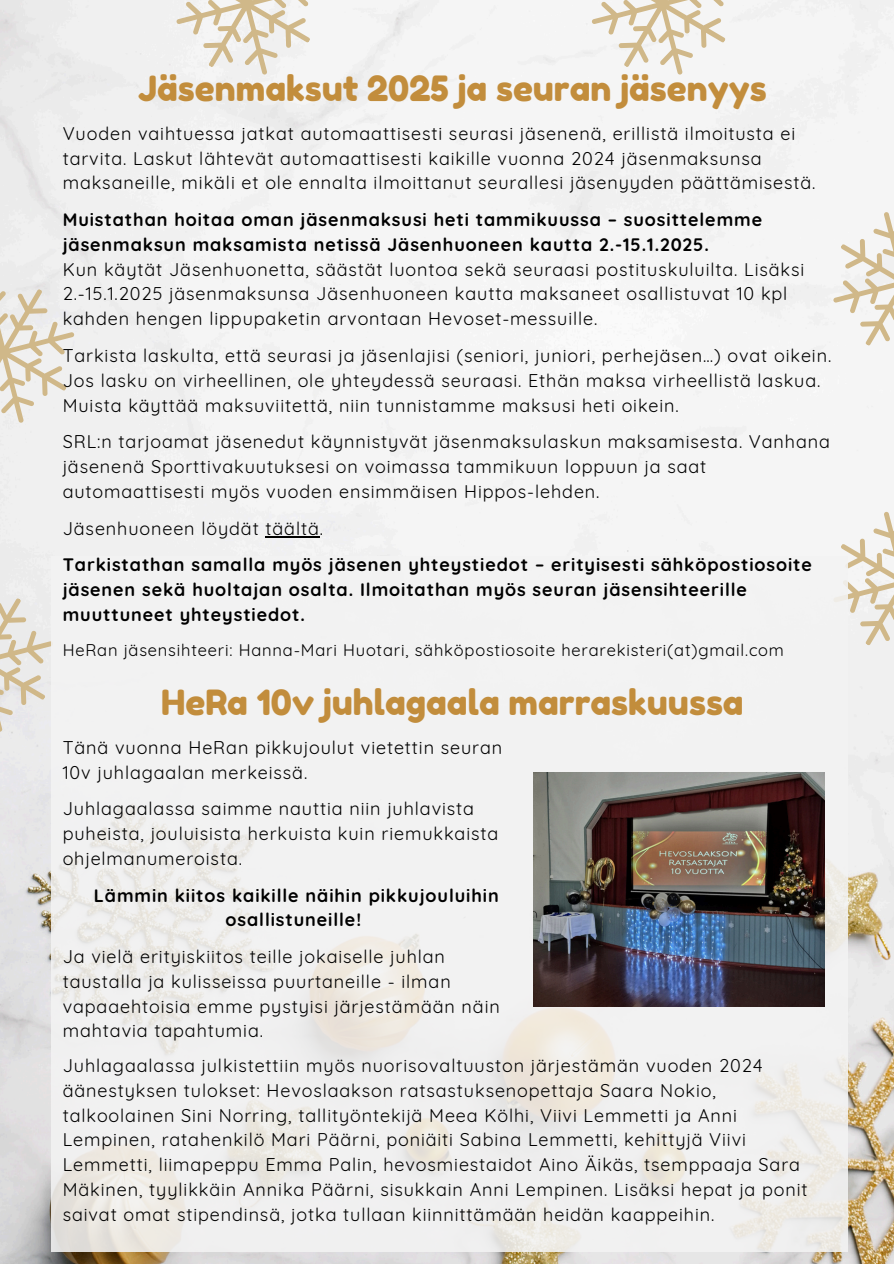
<style>
.page{position:relative;width:894px;height:1264px;background:#fff}
.page>*{position:absolute;margin:0;border:0;box-sizing:border-box;transform-origin:0 0}
.t1{font:34.65px "Fredoka One";color:#c28d3c}
.t2{font:18px/24.8px "Quicksand";letter-spacing:.05em;color:#000}
.t3{font:700 18px/24.8px "Quicksand";letter-spacing:.05em;color:#000}
.t4{font:16.5px "Quicksand";letter-spacing:.05em;color:#000}
</style>
<div class="page">
<img style="left:0;top:0;width:893px;height:1263px">
<svg style="left:0;top:252px;width:103px;height:199px"></svg>
<svg style="left:147px;top:0;width:199px;height:103px"></svg>
<svg style="left:562px;top:0;width:199px;height:103px"></svg>
<svg style="left:804px;top:183px;width:89px;height:199px"></svg>
<svg style="left:804px;top:483px;width:89px;height:198px"></svg>
<svg style="left:0;top:561px;width:51px;height:199px;background:#e6e3dc"></svg>
<div style="left:51px;top:556px;width:796px;height:695px;background:#f3f3f3"></div>
<img style="left:533px;top:772px;width:290px;height:234px">
<hr style="left:265px;top:536px;width:55px;height:1px;background:#000">
<p class="t1" style="left:138px;top:67px;width:630px">Jäsenmaksut 2025 ja seuran jäsenyys</p>
<p class="t2" style="left:63px;top:121px;width:754px">Vuoden vaihtuessa jatkat automaattisesti seurasi jäsenenä, erillistä ilmoitusta ei tarvita. Laskut lähtevät automaattisesti kaikille vuonna 2024 jäsenmaksunsa maksaneille, mikäli et ole ennalta ilmoittanut seurallesi jäsenyyden päättämisestä.</p>
<p class="t3" style="left:63px;top:207px;width:700px">Muistathan hoitaa oman jäsenmaksusi heti tammikuussa – suosittelemme jäsenmaksun maksamista netissä Jäsenhuoneen kautta 2.-15.1.2025.</p>
<h1 class="t2" style="left:63px;top:256px;width:742px">Kun käytät Jäsenhuonetta, säästät luontoa sekä seuraasi postituskuluilta. Lisäksi<br>2.-15.1.2025 jäsenmaksunsa Jäsenhuoneen kautta maksaneet osallistuvat 10 kpl kahden hengen lippupaketin arvontaan Hevoset-messuille.</h1>
<p class="t2" style="left:63px;top:343px;width:769px">Tarkista laskulta, että seurasi ja jäsenlajisi (seniori, juniori, perhejäsen…) ovat oikein.<br>Jos lasku on virheellinen, ole yhteydessä seuraasi. Ethän maksa virheellistä laskua.<br>Muista käyttää maksuviitettä, niin tunnistamme maksusi heti oikein.</p>
<p class="t2" style="left:63px;top:429px;width:768px">SRL:n tarjoamat jäsenedut käynnistyvät jäsenmaksulaskun maksamisesta. Vanhana jäsenenä Sporttivakuutuksesi on voimassa tammikuun loppuun ja saat automaattisesti myös vuoden ensimmäisen Hippos-lehden.</p>
<p class="t2" style="left:63px;top:515px;width:262px">Jäsenhuoneen löydät täältä.</p>
<p class="t3" style="left:63px;top:552px;width:750px">Tarkistathan samalla myös jäsenen yhteystiedot – erityisesti sähköpostiosoite jäsenen sekä huoltajan osalta. Ilmoitathan myös seuran jäsensihteerille muuttuneet yhteystiedot.</p>
<p class="t4" style="left:63px;top:639px;width:722px">HeRan jäsensihteeri: Hanna-Mari Huotari, sähköpostiosoite herarekisteri(at)gmail.com</p>
<h2 class="t1" style="left:161px;top:680px;width:584px">HeRa 10v juhlagaala marraskuussa</h2>
<p class="t2" style="left:63px;top:734px;width:441px">Tänä vuonna HeRan pikkujoulut vietettin seuran<br>10v juhlagaalan merkeissä.</p>
<p class="t2" style="left:63px;top:796px;width:437px">Juhlagaalassa saimme nauttia niin juhlavista puheista, jouluisista herkuista kuin riemukkaista ohjelmanumeroista.</p>
<p class="t3" style="left:94px;top:882px;width:406px;text-align:center">Lämmin kiitos kaikille näihin pikkujouluihin osallistuneille!</p>
<p class="t2" style="left:63px;top:944px;width:438px">Ja vielä erityiskiitos teille jokaiselle juhlan taustalla ja kulisseissa puurtaneille - ilman vapaaehtoisia emme pystyisi järjestämään näin mahtavia tapahtumia.</p>
<h1 class="t2" style="left:63px;top:1052px;width:746px">Juhlagaalassa julkistettiin myös nuorisovaltuuston järjestämän vuoden 2024 äänestyksen tulokset: Hevoslaakson ratsastuksenopettaja Saara Nokio, talkoolainen Sini Norring, tallityöntekijä Meea Kölhi, Viivi Lemmetti ja Anni Lempinen, ratahenkilö Mari Päärni, poniäiti Sabina Lemmetti, kehittyjä Viivi Lemmetti, liimapeppu Emma Palin, hevosmiestaidot Aino Äikäs, tsemppaaja Sara Mäkinen, tyylikkäin Annika Päärni, sisukkain Anni Lempinen. Lisäksi hepat ja ponit saivat omat stipendinsä, jotka tullaan kiinnittämään heidän kaappeihin.</h1>
</div>
